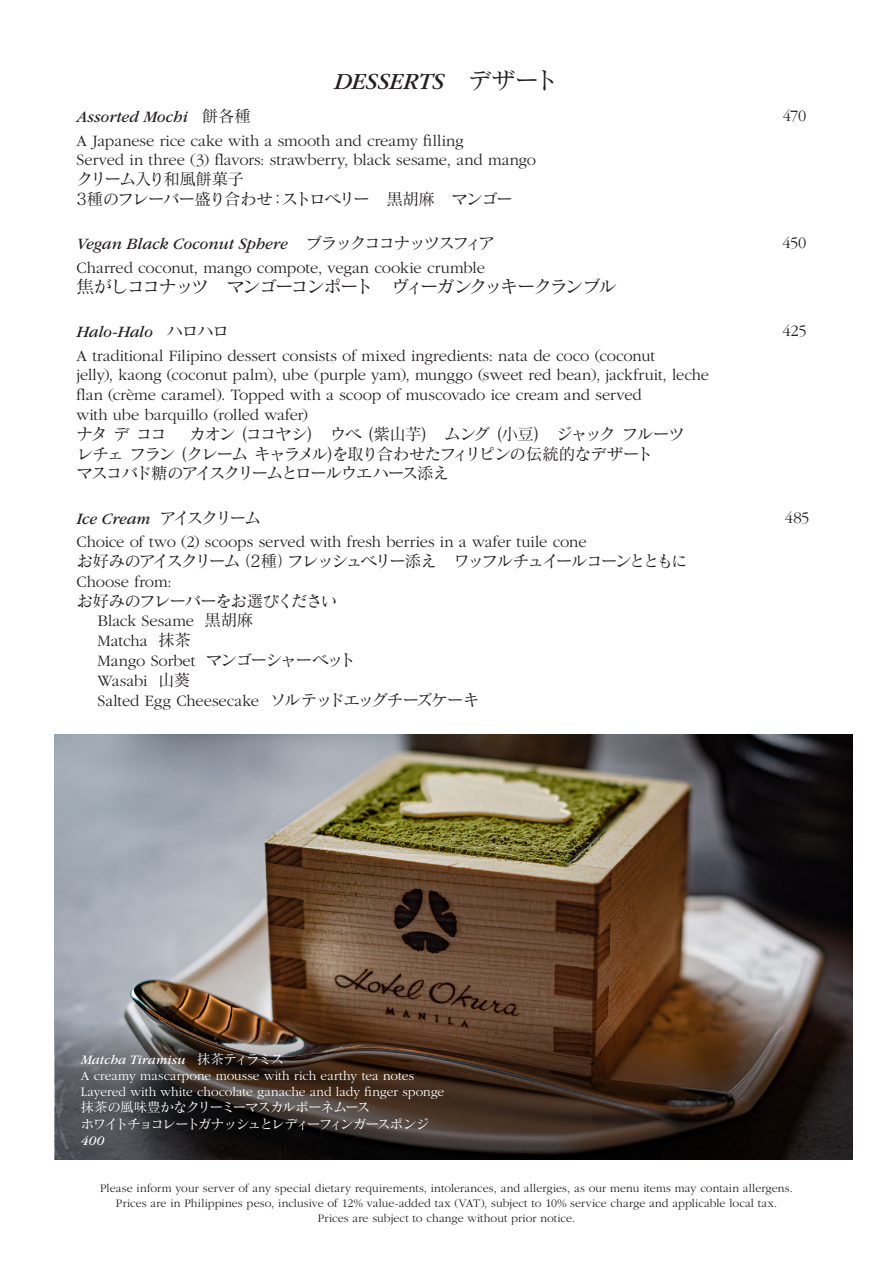
<style>
.page{position:relative;width:893px;height:1263px;background:#fff}
.page>*{position:absolute;margin:0;border:0;box-sizing:border-box;transform-origin:0 0}
.t1{font:italic 24px "ITC Garamond Std";letter-spacing:.005em;color:#231f20}
.t2{font:18px "Matisse Pro N M";letter-spacing:-.11em;color:#231f20}
.t3{font:300 16.5px/19.8px "ITC Garamond Std";letter-spacing:-.005em;color:#231f20}
.t4{font:16.5px "Matisse Pro N M";letter-spacing:-.1em;color:#231f20}
.t5{font:italic 16.5px "ITC Garamond Std";color:#231f20}
.t6{font:16.5px "Matisse Pro N M";letter-spacing:-.075em;color:#231f20}
.t7{font:16.5px "Matisse Pro N M";letter-spacing:-.08em;color:#231f20}
.t8{font:300 13.5px "ITC Garamond Std";letter-spacing:.005em;color:#fff}
.t9{font:13.5px "Matisse Pro N M";letter-spacing:-.105em;color:#fff}
.t10{font:italic 13.5px "ITC Garamond Std";color:#fff}
.t11{font:13.5px "Matisse Pro N M";letter-spacing:-.06em;color:#fff}
.t12{font:300 12px "ITC Garamond Std";letter-spacing:.01em;color:#231f20}
.s1{font-family:"Matisse Pro N M";font-style:normal}
.s2{font-family:"Matisse Pro N M";font-weight:400}
</style>
<div class="page">
<img style="left:55px;top:734px;width:797px;height:254px">
<svg style="left:55px;top:988px;width:797px;height:171px;background:#48382e"></svg>
<p class="t1" style="left:334px;top:68px;width:226px">DESSERTS<span class="s1">　デザート</span></p>
<p class="t5" style="left:76px;top:108px;width:176px">Assorted Mochi <span class="s1">餅各種</span></p>
<p class="t3" style="left:783px;top:106px;width:25px">470</p>
<p class="t3" style="left:76px;top:131px;width:389px">A Japanese rice cake with a smooth and creamy filling</p>
<p class="t3" style="left:76px;top:151px;width:461px">Served in three (3) flavors: strawberry, black sesame, and mango</p>
<p class="t4" style="left:76px;top:169px;width:169px">クリーム入り和風餅菓子</p>
<p class="t6" style="left:76px;top:189px;width:438px">3種のフレーバー盛り合わせ：ストロベリー　黒胡麻　マンゴー</p>
<p class="t5" style="left:76px;top:235px;width:420px">Vegan Black Coconut Sphere <span class="s1">ブラックココナッツスフィア</span></p>
<p class="t3" style="left:782px;top:234px;width:25px">450</p>
<p class="t3" style="left:76px;top:258px;width:410px">Charred coconut, mango compote, vegan cookie crumble</p>
<p class="t2" style="left:76px;top:275px;width:541px">焦がしココナッツ　マンゴーコンポート　ヴィーガンクッキークランブル</p>
<p class="t5" style="left:76px;top:323px;width:154px">Halo-Halo <span class="s1">ハロハロ</span></p>
<p class="t3" style="left:782px;top:321px;width:26px">425</p>
<p class="t3" style="left:76px;top:346px;width:580px">A traditional Filipino dessert consists of mixed ingredients: nata de coco (coconut</p>
<p class="t3" style="left:76px;top:365px;width:634px">jelly), kaong (coconut palm), ube (purple yam), munggo (sweet red bean), jackfruit, leche flan (crème caramel). Topped with a scoop of muscovado ice cream and served</p>
<p class="t3" style="left:76px;top:405px;width:233px">with ube barquillo (rolled wafer)</p>
<p class="t4" style="left:76px;top:423px;width:626px">ナタ デ ココ 　カオン (ココヤシ)　ウベ (紫山芋)　ムング (小豆)　ジャック フルーツ　</p>
<p class="t6" style="left:76px;top:443px;width:578px">レチェ フラン (クレーム キャラメル)を取り合わせたフィリピンの伝統的なデザート</p>
<p class="t4" style="left:76px;top:463px;width:374px">マスコバド糖のアイスクリームとロールウエハース添え</p>
<p class="t5" style="left:76px;top:509px;width:186px">Ice Cream <span class="s1">アイスクリーム</span></p>
<p class="t3" style="left:785px;top:508px;width:26px">485</p>
<p class="t3" style="left:76px;top:532px;width:512px">Choice of two (2) scoops served with fresh berries in a wafer tuile cone</p>
<p class="t4" style="left:76px;top:550px;width:613px">お好みのアイスクリーム（2種）フレッシュベリー添え　ワッフルチュイールコーンとともに</p>
<p class="t3" style="left:76px;top:572px;width:97px">Choose from:</p>
<p class="t7" style="left:76px;top:590px;width:262px">お好みのフレーバーをお選びください</p>
<p class="t3" style="left:98px;top:611px;width:157px">Black Sesame <span class="s2">黒胡麻</span></p>
<p class="t3" style="left:98px;top:631px;width:95px">Matcha <span class="s2">抹茶</span></p>
<p class="t3" style="left:98px;top:651px;width:260px">Mango Sorbet <span class="s2">マンゴーシャーベット</span></p>
<p class="t3" style="left:98px;top:671px;width:94px">Wasabi <span class="s2">山葵</span></p>
<p class="t3" style="left:98px;top:691px;width:383px">Salted Egg Cheesecake <span class="s2">ソルテッドエッグチーズケーキ</span></p>
<p class="t10" style="left:81px;top:1052px;width:205px">Matcha Tiramisu <span class="s1">抹茶ティラミス</span></p>
<p class="t8" style="left:81px;top:1068px;width:335px">A creamy mascarpone mousse with rich earthy tea notes</p>
<p class="t8" style="left:81px;top:1085px;width:365px">Layered with white chocolate ganache and lady finger sponge</p>
<p class="t11" style="left:81px;top:1099px;width:304px">抹茶の風味豊かなクリーミーマスカルポーネムース　</p>
<p class="t9" style="left:81px;top:1115px;width:350px">ホワイトチョコレートガナッシュとレディーフィンガースポンジ</p>
<p class="t10" style="left:81px;top:1133px;width:25px">400</p>
<p class="t12" style="left:100px;top:1182px;width:694px">Please inform your server of any special dietary requirements, intolerances, and allergies, as our menu items may contain allergens.</p>
<p class="t12" style="left:116px;top:1197px;width:663px">Prices are in Philippines peso, inclusive of 12% value-added tax (VAT), subject to 10% service charge and applicable local tax.</p>
<p class="t12" style="left:318px;top:1212px;width:259px">Prices are subject to change without prior notice.</p>
</div>
